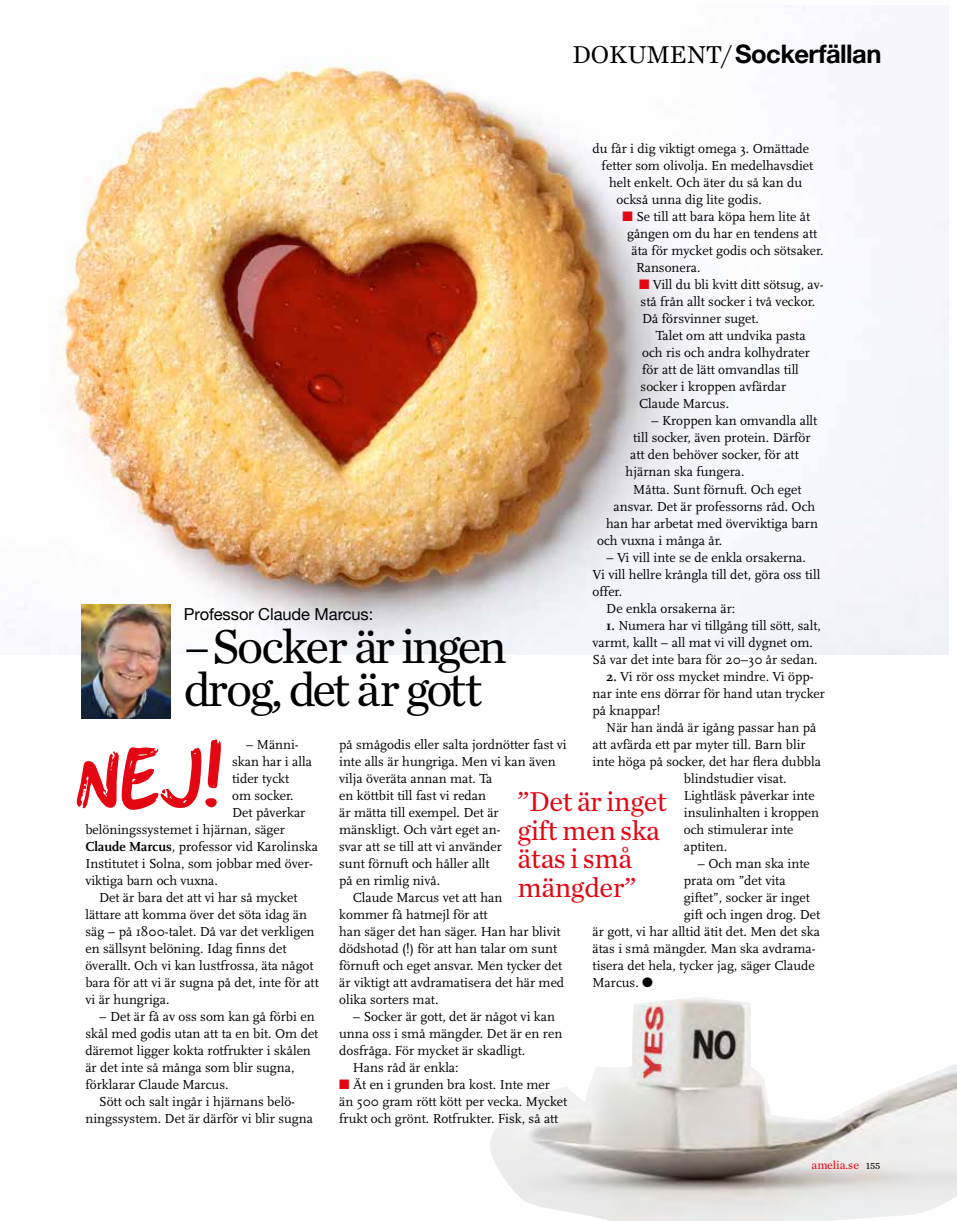
<style>
.page{position:relative;width:957px;height:1221px;background:#fff}
.page>*{position:absolute;margin:0;border:0;box-sizing:border-box;transform-origin:0 0}
.t1{font:102.6px "Markerfield";color:#e30613}
.t2{font:49.5px/42.9px "Chronicle Text G1";letter-spacing:-.07em;color:#000}
.t3{font:28.5px/28.5px "Chronicle Text G1";letter-spacing:-.015em;color:#e30613}
.t4{font:700 25.5px "Helvetica Neue";letter-spacing:-.02em;color:#000}
.t5{font:italic 18px "Chronicle Text G1";letter-spacing:.05em;color:#000}
.t6{font:16.5px "Helvetica Neue";letter-spacing:-.005em;color:#000}
.t7{font:13.65px/17px "Scala";color:#000}
.t8{font:12px "Chronicle Text G1";color:#e30613}
.s1{font-family:"Chronicle Text G1";font-weight:400}
.s2{color:#e30613}
.s3{font-weight:700}
.s4{font-size:9.75px;color:#000}
</style>
<div class="page">
<img style="left:490px;top:997px;width:467px;height:223px">
<img style="left:59px;top:57px;width:889px;height:597px">
<img style="left:82px;top:604px;width:89px;height:114px">
<h3 class="t4" style="left:572px;top:38px;width:311px"><span class="s1">Dokument/</span>Sockerfällan</h3>
<h3 class="t5" style="left:797px;top:43px;width:85px">Vinjett</h3>
<p class="t7" style="left:592px;top:140px;width:218px">du får i dig viktigt omega 3. Omättade</p>
<p class="t7" style="left:601px;top:157px;width:213px">fetter som olivolja. En medelhavsdiet</p>
<p class="t7" style="left:609px;top:174px;width:194px">helt enkelt. Och äter du så kan du</p>
<p class="t7" style="left:616px;top:191px;width:147px">också unna dig lite godis.</p>
<p class="t7" style="left:622px;top:208px;width:189px"><span class="s2">■</span> Se till att bara köpa hem lite åt</p>
<p class="t7" style="left:627px;top:225px;width:191px">gången om du har en tendens att</p>
<p class="t7" style="left:631px;top:242px;width:193px">äta för mycket godis och sötsaker.</p>
<p class="t7" style="left:636px;top:259px;width:66px">Ransonera.</p>
<p class="t7" style="left:639px;top:276px;width:186px"><span class="s2">■</span> Vill du bli kvitt ditt sötsug, av&shy;stå från allt socker i två veckor.<br>Då försvinner suget.</p>
<p class="t7" style="left:639px;top:327px;width:172px;text-indent:17px">Talet om att undvika pasta och ris och andra kolhydrater för att de lätt omvandlas till socker i kroppen avfärdar<br>Claude Marcus.</p>
<p class="t7" style="left:651px;top:413px;width:168px">– Kroppen kan omvandla allt</p>
<p class="t7" style="left:633px;top:430px;width:179px">till socker, även protein. Därför</p>
<p class="t7" style="left:630px;top:447px;width:170px">att den behöver socker, för att</p>
<p class="t7" style="left:625px;top:464px;width:120px">hjärnan ska fungera.</p>
<p class="t7" style="left:633px;top:481px;width:170px">Måtta. Sunt förnuft. Och eget</p>
<p class="t7" style="left:613px;top:498px;width:203px">ansvar. Det är professorns råd. Och</p>
<p class="t7" style="left:606px;top:515px;width:213px">han har arbetat med överviktiga barn</p>
<p class="t7" style="left:597px;top:532px;width:127px">och vuxna i många år.</p>
<p class="t7" style="left:606px;top:549px;width:201px">– Vi vill inte se de enkla orsakerna.</p>
<p class="t7" style="left:592px;top:566px;width:229px">Vi vill hellre krångla till det, göra oss till</p>
<p class="t7" style="left:592px;top:583px;width:31px">offer.</p>
<p class="t7" style="left:606px;top:600px;width:131px">De enkla orsakerna är:</p>
<p class="t7" style="left:592px;top:617px;width:230px;text-indent:14px"><span class="s3">1.</span> Numera har vi tillgång till sött, salt, varmt, kallt – all mat vi vill dygnet om.<br>Så var det inte bara för 20–30 år sedan.</p>
<p class="t7" style="left:592px;top:668px;width:234px;text-indent:14px"><span class="s3">2.</span> Vi rör oss mycket mindre. Vi öpp&shy;nar inte ens dörrar för hand utan trycker på knappar!</p>
<p class="t7" style="left:606px;top:719px;width:212px">När han ändå är igång passar han på</p>
<p class="t7" style="left:592px;top:736px;width:215px">att avfärda ett par myter till. Barn blir</p>
<p class="t7" style="left:592px;top:753px;width:230px">inte höga på socker, det har flera dubbla</p>
<p class="t7" style="left:684px;top:770px;width:104px">blindstudier visat.</p>
<p class="t7" style="left:684px;top:787px;width:132px">Lightläsk påverkar inte</p>
<p class="t7" style="left:684px;top:804px;width:137px">insulinhalten i kroppen</p>
<p class="t7" style="left:684px;top:821px;width:111px">och stimulerar inte</p>
<p class="t7" style="left:684px;top:838px;width:45px">aptiten.</p>
<p class="t7" style="left:697px;top:855px;width:114px">– Och man ska inte</p>
<p class="t7" style="left:684px;top:872px;width:103px">prata om ”det vita</p>
<p class="t7" style="left:684px;top:889px;width:127px">giftet”, socker är inget</p>
<p class="t7" style="left:684px;top:906px;width:138px">gift och ingen drog. Det</p>
<p class="t7" style="left:592px;top:923px;width:229px">är gott, vi har alltid ätit det. Men det ska</p>
<p class="t7" style="left:592px;top:940px;width:224px">ätas i små mängder. Man ska avdrama-</p>
<p class="t7" style="left:592px;top:957px;width:224px">tisera det hela, tycker jag, säger Claude</p>
<p class="t7" style="left:592px;top:974px;width:62px">Marcus. ●</p>
<p class="t6" style="left:184px;top:604px;width:191px">Professor Claude Marcus:</p>
<h2 class="t2" style="left:184px;top:622px;width:324px">– Socker är ingen drog, det är gott</h2>
<p class="t7" style="left:339px;top:736px;width:229px">på smågodis eller salta jordnötter fast vi</p>
<p class="t7" style="left:339px;top:753px;width:218px">inte alls är hungriga. Men vi kan även</p>
<p class="t7" style="left:339px;top:770px;width:155px">vilja överäta annan mat. Ta</p>
<p class="t7" style="left:339px;top:787px;width:148px">en köttbit till fast vi redan</p>
<p class="t7" style="left:339px;top:804px;width:161px">är mätta till exempel. Det är</p>
<p class="t7" style="left:339px;top:821px;width:163px">mänskligt. Och vårt eget an-</p>
<p class="t7" style="left:339px;top:838px;width:164px">svar att se till att vi använder</p>
<p class="t7" style="left:339px;top:855px;width:152px">sunt förnuft och håller allt</p>
<p class="t7" style="left:339px;top:872px;width:102px">på en rimlig nivå.</p>
<p class="t7" style="left:353px;top:889px;width:151px">Claude Marcus vet att han</p>
<p class="t7" style="left:339px;top:906px;width:150px">kommer få hatmejl för att</p>
<p class="t7" style="left:339px;top:923px;width:223px">han säger det han säger. Han har blivit</p>
<p class="t7" style="left:339px;top:940px;width:219px">dödshotad (!) för att han talar om sunt</p>
<p class="t7" style="left:339px;top:957px;width:224px">förnuft och eget ansvar. Men tycker det</p>
<p class="t7" style="left:339px;top:974px;width:226px">är viktigt att avdramatisera det här med</p>
<p class="t7" style="left:339px;top:991px;width:101px">olika sorters mat.</p>
<p class="t7" style="left:353px;top:1008px;width:204px">– Socker är gott, det är något vi kan</p>
<p class="t7" style="left:339px;top:1025px;width:225px">unna oss i små mängder. Det är en ren</p>
<p class="t7" style="left:339px;top:1042px;width:187px">dosfråga. För mycket är skadligt.</p>
<p class="t7" style="left:353px;top:1059px;width:107px">Hans råd är enkla:</p>
<p class="t7" style="left:339px;top:1076px;width:230px"><span class="s2">■</span> Ät en i grunden bra kost. Inte mer än 500 gram rött kött per vecka. Mycket frukt och grönt. Rotfrukter. Fisk, så att</p>
<h1 class="t1" style="left:69px;top:721px;width:148px;rotate:-4deg">nej!</h1>
<p class="t7" style="left:246px;top:736px;width:54px">– Männi-</p>
<p class="t7" style="left:232px;top:753px;width:81px">skan har i alla</p>
<p class="t7" style="left:232px;top:770px;width:59px">tider tyckt</p>
<p class="t7" style="left:232px;top:787px;width:63px">om socker.</p>
<p class="t7" style="left:232px;top:804px;width:75px">Det påverkar</p>
<p class="t7" style="left:85px;top:821px;width:201px">belöningssystemet i hjärnan, säger</p>
<p class="t7" style="left:85px;top:838px;width:234px"><span class="s3">Claude Marcus</span>, professor vid Karolinska</p>
<p class="t7" style="left:85px;top:855px;width:229px">Institutet i Solna, som jobbar med över-</p>
<p class="t7" style="left:85px;top:872px;width:134px">viktiga barn och vuxna.</p>
<p class="t7" style="left:99px;top:889px;width:200px">Det är bara det att vi har så mycket</p>
<p class="t7" style="left:85px;top:906px;width:223px">lättare att komma över det söta idag än</p>
<p class="t7" style="left:85px;top:923px;width:231px">säg – på 1800-talet. Då var det verkligen</p>
<p class="t7" style="left:85px;top:940px;width:203px">en sällsynt belöning. Idag finns det</p>
<p class="t7" style="left:85px;top:957px;width:230px">överallt. Och vi kan lustfrossa, äta något</p>
<p class="t7" style="left:85px;top:974px;width:235px">bara för att vi är sugna på det, inte för att</p>
<p class="t7" style="left:85px;top:991px;width:86px">vi är hungriga.</p>
<p class="t7" style="left:99px;top:1008px;width:217px">– Det är få av oss som kan gå förbi en</p>
<p class="t7" style="left:85px;top:1025px;width:234px">skål med godis utan att ta en bit. Om det</p>
<p class="t7" style="left:85px;top:1042px;width:227px">däremot ligger kokta rotfrukter i skålen</p>
<p class="t7" style="left:85px;top:1059px;width:210px">är det inte så många som blir sugna,</p>
<p class="t7" style="left:85px;top:1076px;width:145px">förklarar Claude Marcus.</p>
<p class="t7" style="left:99px;top:1093px;width:197px">Sött och salt ingår i hjärnans belö-</p>
<p class="t7" style="left:85px;top:1110px;width:229px">ningssystem. Det är därför vi blir sugna</p>
<h3 class="t3" style="left:518px;top:786px;width:151px">”Det är inget gift men ska ätas i små mängder”</h3>
<p class="t8" style="left:811px;top:1155px;width:70px">amelia.se <span class="s4">155</span></p>
</div>
